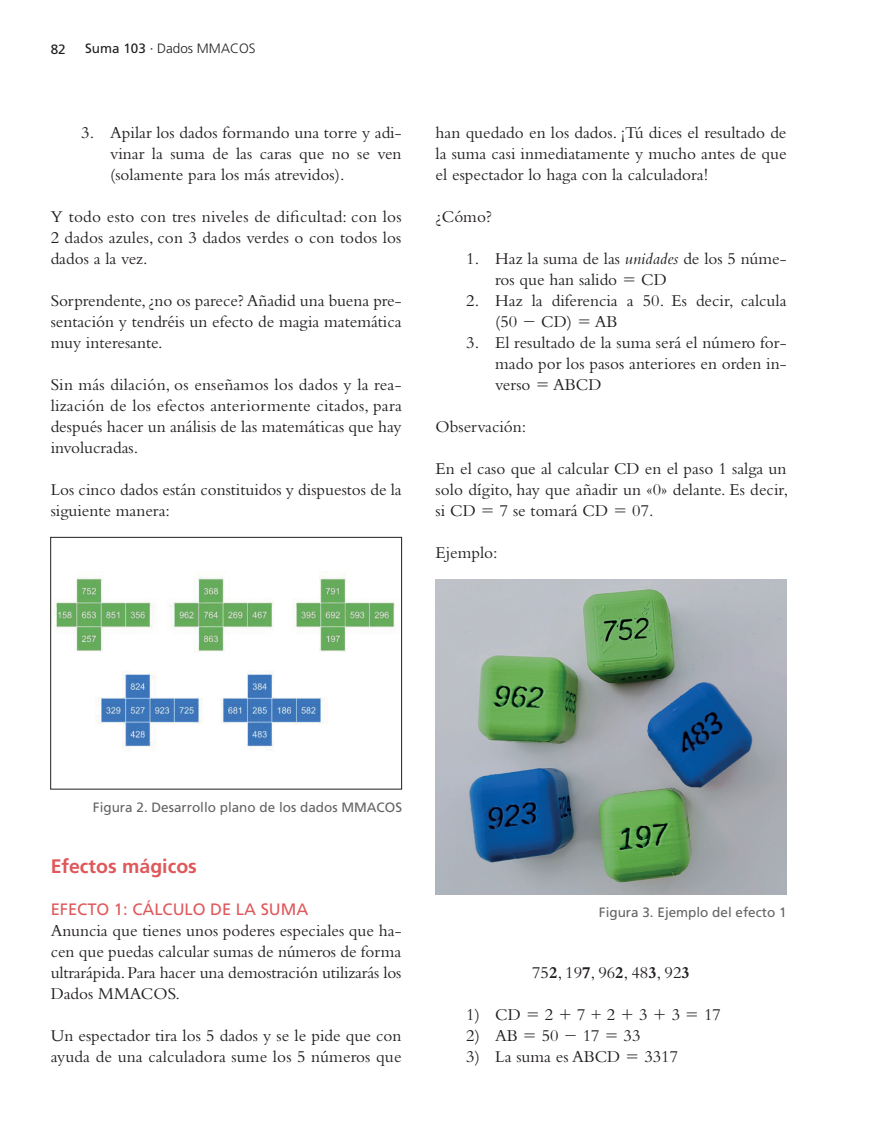
<style>
.page{position:relative;width:891px;height:1147px;background:#fff}
.page>*{position:absolute;margin:0;border:0;box-sizing:border-box;transform-origin:0 0}
.ARTÍCULO_-_Subtítulo{font:700 19.5px "Frutiger LT Std";color:#df585b}
.ARTÍCULO_-_Texto{font:17.25px/21px "Bembo Std";color:#231f20;text-align:justify}
.ARTÍCULO_-_Subtítulo-2{font:16.5px "Frutiger LT Std";color:#df585b}
.PIE_DE_FOTO_-_PAR{font:13.5px "Frutiger LT Std";color:#636366}
.t1{font:300 13.5px "Frutiger LT Std";color:#231f20}
.t2{font:13.5px "Frutiger LT Std";color:#231f20}
.s1{font-weight:400}
.s2{font-style:italic}
.s3{font-family:"Mathematical Pi One"}
.s4{font-weight:700}
</style>
<div class="page">
<img style="left:55px;top:571px;width:340px;height:180px">
<div style="left:50px;top:537px;width:352px;height:252px;border:1px solid #231f20"></div>
<img style="left:436px;top:579px;width:350px;height:315px">
<p class="t2" style="left:51px;top:41px;width:17px">82</p>
<p class="t1" style="left:85px;top:41px;width:172px"><span class="s1">Suma 103 ·</span> Dados MMACOS</p>
<p class="ARTÍCULO_-_Texto" style="left:110px;top:121px;width:293px;text-indent:-29px">3. Apilar los dados formando una torre y adi&shy;vinar la suma de las caras que no se ven (solamente para los más atrevidos).</p>
<p class="ARTÍCULO_-_Texto" style="left:51px;top:205px;width:352px">Y todo esto con tres niveles de dificultad: con los 2 dados azules, con 3 dados verdes o con todos los dados a la vez.</p>
<p class="ARTÍCULO_-_Texto" style="left:51px;top:289px;width:352px">Sorprendente, ¿no os parece? Añadid una buena pre&shy;sentación y tendréis un efecto de magia matemática muy interesante.</p>
<p class="ARTÍCULO_-_Texto" style="left:51px;top:373px;width:353px">Sin más dilación, os enseñamos los dados y la rea&shy;lización de los efectos anteriormente citados, para después hacer un análisis de las matemáticas que hay involucradas.</p>
<p class="ARTÍCULO_-_Texto" style="left:51px;top:478px;width:352px">Los cinco dados están constituidos y dispuestos de la siguiente manera:</p>
<p class="ARTÍCULO_-_Texto" style="left:435px;top:121px;width:352px">han quedado en los dados. ¡Tú dices el resultado de la suma casi inmediatamente y mucho antes de que el espectador lo haga con la calculadora!</p>
<p class="ARTÍCULO_-_Texto" style="left:435px;top:205px;width:58px">¿Cómo?</p>
<p class="ARTÍCULO_-_Texto" style="left:495px;top:247px;width:293px;text-indent:-29px">1. Haz la suma de las <span class="s2">unidades</span> de los 5 núme&shy;ros que han salido <span class="s3">5</span> CD</p>
<p class="ARTÍCULO_-_Texto" style="left:495px;top:289px;width:293px;text-indent:-29px">2. Haz la diferencia a 50. Es decir, calcula (50 <span class="s3">2</span> CD) <span class="s3">5</span> AB</p>
<p class="ARTÍCULO_-_Texto" style="left:495px;top:331px;width:293px;text-indent:-29px">3. El resultado de la suma será el número for&shy;mado por los pasos anteriores en orden in&shy;verso <span class="s3">5</span> ABCD</p>
<p class="ARTÍCULO_-_Texto" style="left:435px;top:415px;width:92px">Observación:</p>
<p class="ARTÍCULO_-_Texto" style="left:435px;top:457px;width:354px">En el caso que al calcular CD en el paso 1 salga un solo dígito, hay que añadir un «0» delante. Es decir, si CD <span class="s3">5</span> 7 se tomará CD <span class="s3">5</span> 07.</p>
<p class="ARTÍCULO_-_Texto" style="left:435px;top:541px;width:64px">Ejemplo:</p>
<p class="PIE_DE_FOTO_-_PAR" style="left:93px;top:799px;width:311px">Figura 2. Desarrollo plano de los dados MMACOS</p>
<p class="ARTÍCULO_-_Subtítulo" style="left:51px;top:854px;width:148px">Efectos mágicos</p>
<p class="ARTÍCULO_-_Subtítulo-2" style="left:51px;top:899px;width:259px">EFECTO 1: CÁLCULO DE LA SUMA</p>
<p class="ARTÍCULO_-_Texto" style="left:51px;top:919px;width:352px">Anuncia que tienes unos poderes especiales que ha&shy;cen que puedas calcular sumas de números de forma ultrarápida. Para hacer una demostración utilizarás los Dados MMACOS.</p>
<p class="ARTÍCULO_-_Texto" style="left:51px;top:1024px;width:352px">Un espectador tira los 5 dados y se le pide que con ayuda de una calculadora sume los 5 números que</p>
<p class="PIE_DE_FOTO_-_PAR" style="left:599px;top:904px;width:189px">Figura 3. Ejemplo del efecto 1</p>
<p class="ARTÍCULO_-_Texto" style="left:532px;top:961px;width:159px">75<span class="s4">2</span>, 19<span class="s4">7</span>, 96<span class="s4">2</span>, 48<span class="s4">3</span>, 92<span class="s4">3</span></p>
<p class="ARTÍCULO_-_Texto" style="left:466px;top:1003px;width:256px">1) CD <span class="s3">5</span> 2 <span class="s3">1</span> 7 + 2 <span class="s3">1</span> 3 <span class="s3">1</span> 3 <span class="s3">5</span> 17</p>
<p class="ARTÍCULO_-_Texto" style="left:466px;top:1024px;width:176px">2) AB <span class="s3">5</span> 50 <span class="s3">2</span> 17 <span class="s3">5</span> 33</p>
<p class="ARTÍCULO_-_Texto" style="left:466px;top:1045px;width:213px">3) La suma es ABCD <span class="s3">5</span> 3317</p>
</div>
